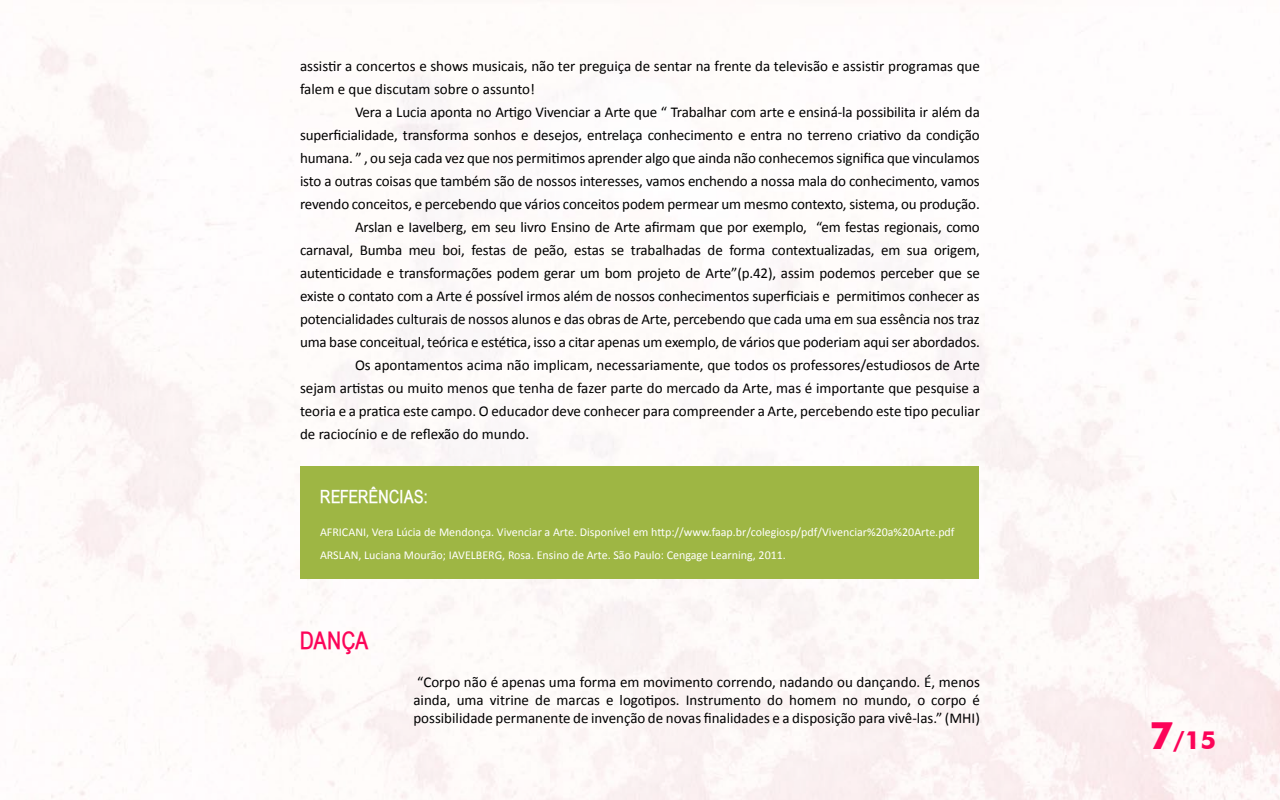
<style>
.page{position:relative;width:1280px;height:800px;background:#fff}
.page>*{position:absolute;margin:0;border:0;box-sizing:border-box;transform-origin:0 0}
.t1{font:700 25px "Futura BT";color:#fc0458}
.t2{font:700 24px "Babel Sans";letter-spacing:-.01em;color:#fc0458}
.t3{font:700 18px "Babel Sans";color:#fff}
.t4{font:15px/18px "Calibri";letter-spacing:-.01em;color:#000}
.t5{font:12px/23px "Calibri";color:#fff}
.s1{font-size:38px}
</style>
<div class="page">
<div style="left:300px;top:466px;width:679px;height:113px;background:#9eb644"></div>
<p class="t4" style="left:300px;top:55px;width:681px;line-height:23px">assistir a concertos e shows musicais, não ter preguiça de sentar na frente da televisão e assistir programas que falem e que discutam sobre o assunto!</p>
<p class="t4" style="left:355px;top:103px;width:626px">Vera a Lucia aponta no Artigo Vivenciar a Arte que “ Trabalhar com arte e ensiná-la possibilita ir além da</p>
<p class="t4" style="left:300px;top:126px;width:681px">superficialidade, transforma sonhos e desejos, entrelaça conhecimento e entra no terreno criativo da condição</p>
<p class="t4" style="left:300px;top:149px;width:681px">humana. ” , ou seja cada vez que nos permitimos aprender algo que ainda não conhecemos significa que vinculamos</p>
<p class="t4" style="left:300px;top:172px;width:681px">isto a outras coisas que também são de nossos interesses, vamos enchendo a nossa mala do conhecimento, vamos</p>
<p class="t4" style="left:300px;top:195px;width:681px">revendo conceitos, e percebendo que vários conceitos podem permear um mesmo contexto, sistema, ou produção.</p>
<p class="t4" style="left:355px;top:218px;width:626px">Arslan e Iavelberg, em seu livro Ensino de Arte afirmam que por exemplo, “em festas regionais, como</p>
<p class="t4" style="left:300px;top:241px;width:681px">carnaval, Bumba meu boi, festas de peão, estas se trabalhadas de forma contextualizadas, em sua origem,</p>
<p class="t4" style="left:300px;top:264px;width:681px">autenticidade e transformações podem gerar um bom projeto de Arte”(p.42), assim podemos perceber que se</p>
<p class="t4" style="left:300px;top:287px;width:681px">existe o contato com a Arte é possível irmos além de nossos conhecimentos superficiais e permitimos conhecer as</p>
<p class="t4" style="left:300px;top:310px;width:681px">potencialidades culturais de nossos alunos e das obras de Arte, percebendo que cada uma em sua essência nos traz</p>
<p class="t4" style="left:300px;top:333px;width:681px">uma base conceitual, teórica e estética, isso a citar apenas um exemplo, de vários que poderiam aqui ser abordados.</p>
<p class="t4" style="left:355px;top:356px;width:626px">Os apontamentos acima não implicam, necessariamente, que todos os professores/estudiosos de Arte</p>
<p class="t4" style="left:300px;top:379px;width:681px">sejam artistas ou muito menos que tenha de fazer parte do mercado da Arte, mas é importante que pesquise a</p>
<p class="t4" style="left:300px;top:402px;width:681px">teoria e a pratica este campo. O educador deve conhecer para compreender a Arte, percebendo este tipo peculiar</p>
<p class="t4" style="left:300px;top:425px;width:231px">de raciocínio e de reflexão do mundo.</p>
<p class="t3" style="left:320px;top:486px;width:109px">REFERÊNCIAS:</p>
<p class="t5" style="left:320px;top:520px;width:636px">AFRICANI, Vera Lúcia de Mendonça. Vivenciar a Arte. Disponível em http://www.faap.br/colegiosp/pdf/Vivenciar%20a%20Arte.pdf<br>ARSLAN, Luciana Mourão; IAVELBERG, Rosa. Ensino de Arte. São Paulo: Cengage Learning, 2011.</p>
<h2 class="t2" style="left:300px;top:627px;width:70px">DANÇA</h2>
<p class="t4" style="left:413px;top:673px;width:568px;text-align:justify">“Corpo não é apenas uma forma em movimento correndo, nadando ou dançando. É, menos ainda, uma vitrine de marcas e logotipos. Instrumento do homem no mundo, o corpo é possibilidade permanente de invenção de novas finalidades e a disposição para vivê-las.” (MHI)</p>
<h1 class="t1" style="left:1150px;top:725px;width:68px"><span class="s1">7</span>/15</h1>
</div>
